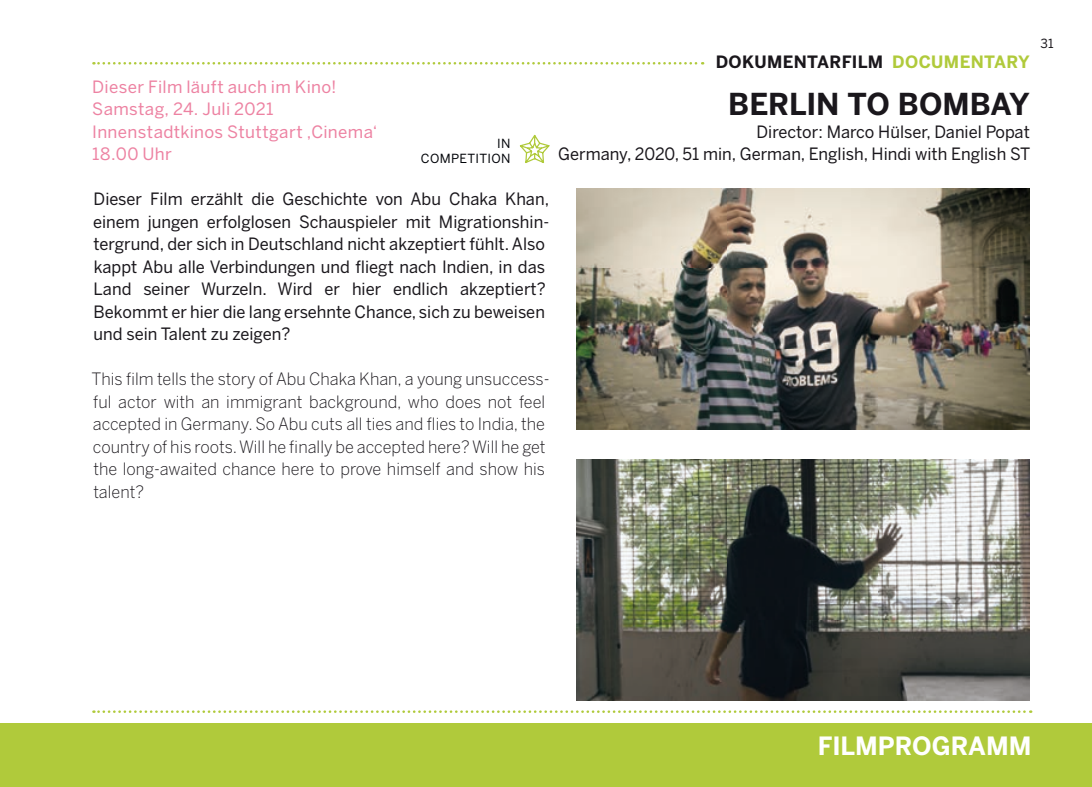
<style>
.page{position:relative;width:1092px;height:787px;background:#fff}
.page>*{position:absolute;margin:0;border:0;box-sizing:border-box;transform-origin:0 0}
.t1{font:700 30px "Benton Sans";letter-spacing:-.01em;color:#1a171c}
.t2{font:700 25px "Benton Sans";color:#fff}
.t3{font:17px/22.5px "Benton Sans";color:#1a171c;text-align:right}
.t4{font:300 17px/22.5px "Benton Sans";color:#1a171c}
.t5{font:17px/22.5px "Benton Sans";letter-spacing:.02em;color:#ed82a2}
.t6{font:700 17px "Benton Sans";letter-spacing:.02em;color:#1a171c}
.t7{font:12.5px/15px "Benton Sans";letter-spacing:.02em;color:#000308;text-align:right}
.t8{font:12.5px "Benton Sans";color:#1a171c}
.s1{color:#b0ca3b}
</style>
<div class="page">
<div style="left:0;top:723px;width:1091px;height:64px;background:#b0ca3b"></div>
<svg style="left:93px;top:62px;width:610px;height:3px"></svg>
<svg style="left:93px;top:710px;width:938px;height:3px"></svg>
<img style="left:576px;top:189px;width:453px;height:240px">
<img style="left:576px;top:459px;width:453px;height:241px">
<svg style="left:519px;top:134px;width:31px;height:29px"></svg>
<p class="t5" style="left:92px;top:75px;width:287px">Dieser Film läuft auch im Kino!<br>Samstag, 24. Juli 2021<br>Innenstadtkinos Stuttgart ‚Cinema‘<br>18.00 Uhr</p>
<p class="t7" style="left:421px;top:136px;width:91px">IN<br>COMPETITION</p>
<p class="t6" style="left:715px;top:52px;width:315px">DOKUMENTARFILM <span class="s1">DOCUMENTARY</span></p>
<h1 class="t1" style="left:728px;top:86px;width:303px">BERLIN TO BOMBAY</h1>
<p class="t3" style="left:558px;top:120px;width:473px">Director: Marco Hülser, Daniel Popat<br>Germany, 2020, 51 min, German, English, Hindi with English ST</p>
<p class="t8" style="left:1040px;top:36px;width:15px">31</p>
<p class="t3" style="left:93px;top:188px;width:457px;text-align:left">Dieser Film erzählt die Geschichte von Abu Chaka Khan, einem jungen erfolglosen Schauspieler mit Migrationshin&shy;tergrund, der sich in Deutschland nicht akzeptiert fühlt. Also kappt Abu alle Verbindungen und fliegt nach Indien, in das Land seiner Wurzeln. Wird er hier endlich akzeptiert?<br>Bekommt er hier die lang ersehnte Chance, sich zu beweisen und sein Talent zu zeigen?</p>
<p class="t4" style="left:91px;top:368px;width:459px">This film tells the story of Abu Chaka Khan, a young unsuccess&shy;ful actor with an immigrant background, who does not feel accepted in Germany. So Abu cuts all ties and flies to India, the country of his roots. Will he finally be accepted here? Will he get the long-awaited chance here to prove himself and show his talent?</p>
<h2 class="t2" style="left:817px;top:730px;width:215px">FILMPROGRAMM</h2>
</div>
